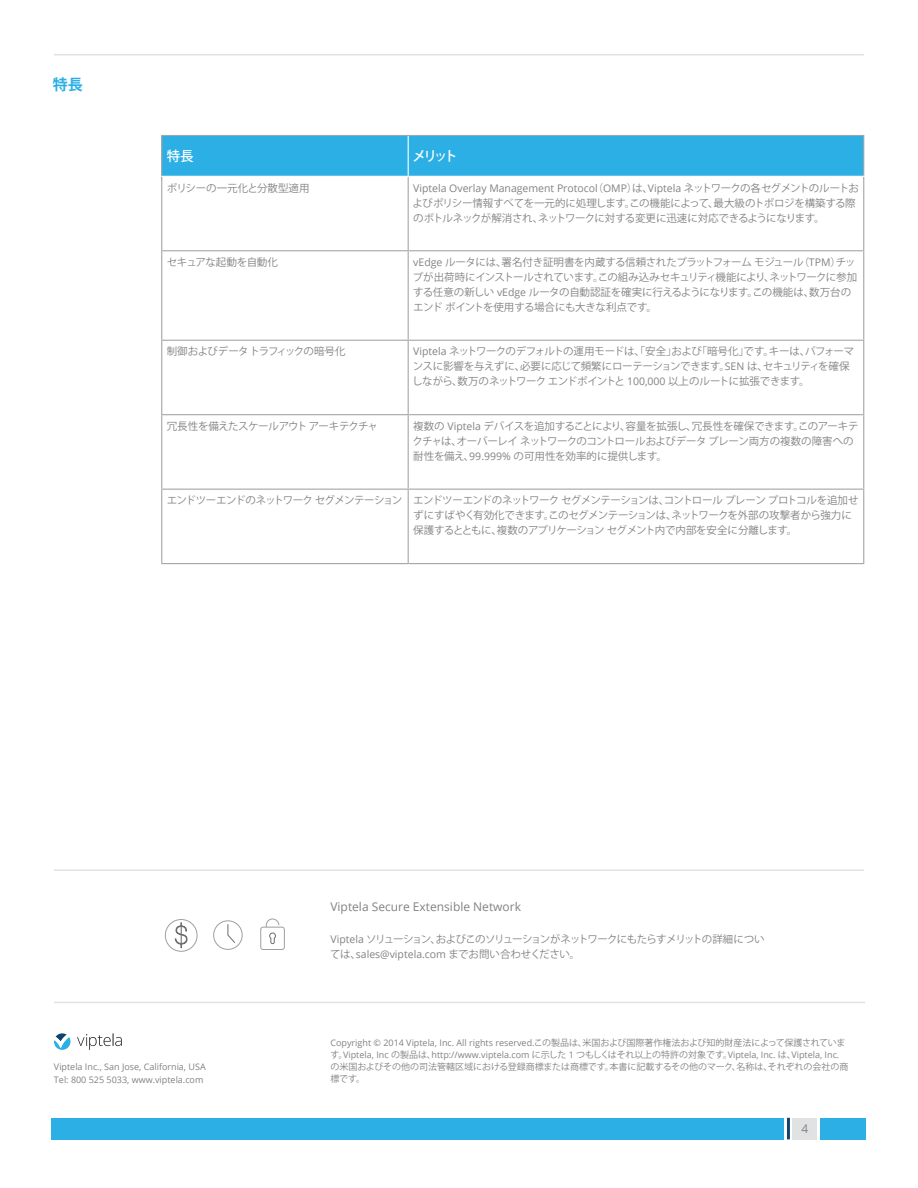
<style>
.page{position:relative;width:918px;height:1188px;background:#fff}
.page>*{position:absolute;margin:0;border:0;box-sizing:border-box;transform-origin:0 0}
.Paragraph_Style2{font:700 15px "Koz Go Pro";color:#2bafe5}
.Paragraph_Style20{font:500 13.5px "Koz Go Pro";letter-spacing:-.19em;color:#fff}
.Paragraph_Style2-2{font:12px "Open Sans";color:#828282}
.Paragraph_Style20-2{font:10.5px/15px "Koz Go Pro";letter-spacing:-.04em;color:#828282}
.Paragraph_Style20-3{font:10.5px/15px "Koz Go Pro";letter-spacing:-.02em;color:#828282}
.Paragraph_Style2-3{font:10.5px/15px "Koz Go Pro";letter-spacing:-.08em;color:#828282}
.Paragraph_Style20-4{font:10.5px "Koz Go Pro";letter-spacing:-.06em;color:#828282}
.Paragraph_Style20-5{font:10.5px "Koz Go Pro";color:#828282}
.Paragraph_Style2-4{font:9px/12px "Koz Go Pro";color:#828282}
.Paragraph_Style2-5{font:9px/13.5px "Open Sans";color:#828282}
.s1{font-family:"Open Sans"}
</style>
<div class="page">
<hr style="left:54px;top:54px;width:810px;height:2px;background:#e1e2e4">
<div style="left:52px;top:1118px;width:732px;height:21px;background:#2bafe5"></div>
<hr style="left:787px;top:1118px;width:3px;height:21px;background:#144270">
<div style="left:820px;top:1118px;width:45px;height:21px;background:#2bafe5"></div>
<div style="left:793px;top:1118px;width:24px;height:21px;background:#e1e2e4"></div>
<hr style="left:54px;top:869px;width:810px;height:2px;background:#e1e2e4">
<svg style="left:54px;top:1033px;width:16px;height:17px"></svg>
<svg style="left:77px;top:1033px;width:45px;height:17px"></svg>
<hr style="left:54px;top:1002px;width:811px;height:1px;background:#e1e2e4">
<svg style="left:213px;top:920px;width:30px;height:30px"></svg>
<svg style="left:164px;top:919px;width:34px;height:33px"></svg>
<svg style="left:260px;top:918px;width:25px;height:32px"></svg>
<div style="left:162px;top:136px;width:701px;height:40px;background:#2bafe5"></div>
<svg style="left:162px;top:177px;width:701px;height:386px"></svg>
<hr style="left:161px;top:177px;width:1px;height:73px;background:#a8a5a5">
<hr style="left:408px;top:177px;width:1px;height:73px;background:#a8a5a5">
<hr style="left:863px;top:177px;width:1px;height:73px;background:#a8a5a5">
<hr style="left:161px;top:250px;width:247px;height:1px;background:#a8a5a5">
<hr style="left:161px;top:251px;width:1px;height:89px;background:#a8a5a5">
<hr style="left:408px;top:250px;width:456px;height:1px;background:#a8a5a5">
<hr style="left:408px;top:251px;width:1px;height:89px;background:#a8a5a5">
<hr style="left:863px;top:251px;width:1px;height:89px;background:#a8a5a5">
<hr style="left:161px;top:340px;width:247px;height:1px;background:#a8a5a5">
<hr style="left:161px;top:341px;width:1px;height:73px;background:#a8a5a5">
<hr style="left:408px;top:340px;width:456px;height:1px;background:#a8a5a5">
<hr style="left:408px;top:341px;width:1px;height:73px;background:#a8a5a5">
<hr style="left:863px;top:341px;width:1px;height:73px;background:#a8a5a5">
<hr style="left:161px;top:414px;width:247px;height:1px;background:#a8a5a5">
<hr style="left:161px;top:415px;width:1px;height:74px;background:#a8a5a5">
<hr style="left:408px;top:414px;width:456px;height:1px;background:#a8a5a5">
<hr style="left:408px;top:415px;width:1px;height:74px;background:#a8a5a5">
<hr style="left:863px;top:415px;width:1px;height:74px;background:#a8a5a5">
<hr style="left:161px;top:489px;width:247px;height:1px;background:#a8a5a5">
<hr style="left:161px;top:490px;width:1px;height:73px;background:#a8a5a5">
<hr style="left:408px;top:489px;width:456px;height:1px;background:#a8a5a5">
<hr style="left:408px;top:490px;width:1px;height:73px;background:#a8a5a5">
<hr style="left:863px;top:490px;width:1px;height:73px;background:#a8a5a5">
<hr style="left:161px;top:563px;width:247px;height:1px;background:#a8a5a5">
<hr style="left:408px;top:563px;width:456px;height:1px;background:#a8a5a5">
<hr style="left:161px;top:135px;width:247px;height:1px;background:#a8a5a5">
<hr style="left:161px;top:136px;width:1px;height:40px;background:#a8a5a5">
<hr style="left:408px;top:135px;width:456px;height:1px;background:#a8a5a5">
<hr style="left:863px;top:136px;width:1px;height:40px;background:#a8a5a5">
<hr style="left:408px;top:136px;width:1px;height:40px;background:#fff">
<p class="Paragraph_Style2" style="left:53px;top:75px;width:31px">特長</p>
<p class="Paragraph_Style20" style="left:167px;top:147px;width:28px">特長</p>
<p class="Paragraph_Style20" style="left:412px;top:147px;width:47px">メリット</p>
<p class="Paragraph_Style20-5" style="left:167px;top:181px;width:144px">ポリシーの一元化と分散型適用</p>
<p class="Paragraph_Style20-2" style="left:413px;top:180px;width:448px"><span class="s1">Viptela Overlay Management Protocol</span>（<span class="s1">OMP</span>）は、<span class="s1">Viptela</span> ネットワークの各セグメントのルートおよびポリシー情報すべてを一元的に処理します。この機能によって、最大級のトポロジを構築する際のボトルネックが解消され、ネットワークに対する変更に迅速に対応できるようになります。</p>
<p class="Paragraph_Style20-2" style="left:167px;top:255px;width:113px">セキュアな起動を自動化</p>
<p class="Paragraph_Style20-2" style="left:413px;top:255px;width:446px"><span class="s1">vEdge</span> ルータには、署名付き証明書を内蔵する信頼されたプラットフォームモジュール（<span class="s1">TPM</span>）チップが出荷時にインストールされています。この組み込みセキュリティ機能により、ネットワークに参加する任意の新しい <span class="s1">vEdge</span> ルータの自動認証を確実に行えるようになります。この機能は、数万台のエンドポイントを使用する場合にも大きな利点です。</p>
<p class="Paragraph_Style20-2" style="left:167px;top:344px;width:180px">制御およびデータトラフィックの暗号化</p>
<p class="Paragraph_Style20-2" style="left:412px;top:344px;width:444px"><span class="s1">Viptela</span> ネットワークのデフォルトの運用モードは、「安全」および「暗号化」です。キーは、パフォーマンスに影響を与えずに、必要に応じて頻繁にローテーションできます。<span class="s1">SEN</span> は、セキュリティを確保しながら、数万のネットワークエンドポイントと <span class="s1">100,000</span> 以上のルートに拡張できます。</p>
<p class="Paragraph_Style20-2" style="left:167px;top:419px;width:213px">冗長性を備えたスケールアウトアーキテクチャ</p>
<p class="Paragraph_Style20-3" style="left:413px;top:419px;width:448px">複数の <span class="s1">Viptela</span> デバイスを追加することにより、容量を拡張し、冗長性を確保できます。このアーキテクチャは、オーバーレイネットワークのコントロールおよびデータプレーン両方の複数の障害への耐性を備え、<span class="s1">99.999%</span> の可用性を効率的に提供します。</p>
<p class="Paragraph_Style20-4" style="left:167px;top:494px;width:237px">エンドツーエンドのネットワークセグメンテーション</p>
<p class="Paragraph_Style20-2" style="left:413px;top:493px;width:447px">エンドツーエンドのネットワークセグメンテーションは、コントロールプレーンプロトコルを追加せずにすばやく有効化できます。このセグメンテーションは、ネットワークを外部の攻撃者から強力に保護するとともに、複数のアプリケーションセグメント内で内部を安全に分離します。</p>
<p class="Paragraph_Style2-2" style="left:330px;top:899px;width:192px">Viptela Secure Extensible Network</p>
<p class="Paragraph_Style2-3" style="left:330px;top:932px;width:436px"><span class="s1">Viptela</span> ソリューション、およびこのソリューションがネットワークにもたらすメリットの詳細については、<span class="s1">sales@viptela.com</span> までお問い合わせください。</p>
<p class="Paragraph_Style2-5" style="left:54px;top:1060px;width:153px">Viptela Inc., San Jose, California, USA<br>Tel: 800 525 5033, www.viptela.com</p>
<p class="Paragraph_Style2-4" style="left:330px;top:1037px;width:520px"><span class="s1">Copyright © 2014 Viptela, Inc. All rights reserved.</span>この製品は、米国および国際著作権法および知的財産法によって保護されています。<span class="s1">Viptela, Inc</span> の製品は、<span class="s1">http://www.viptela.com</span> に示した <span class="s1">1</span> つもしくはそれ以上の特許の対象です。<span class="s1">Viptela, Inc.</span> は、<span class="s1">Viptela, Inc.</span>の米国およびその他の司法管轄区域における登録商標または商標です。本書に記載するその他のマーク、名称は、それぞれの会社の商標です。</p>
<p class="Paragraph_Style2-2" style="left:802px;top:1120px;width:8px">4</p>
</div>
